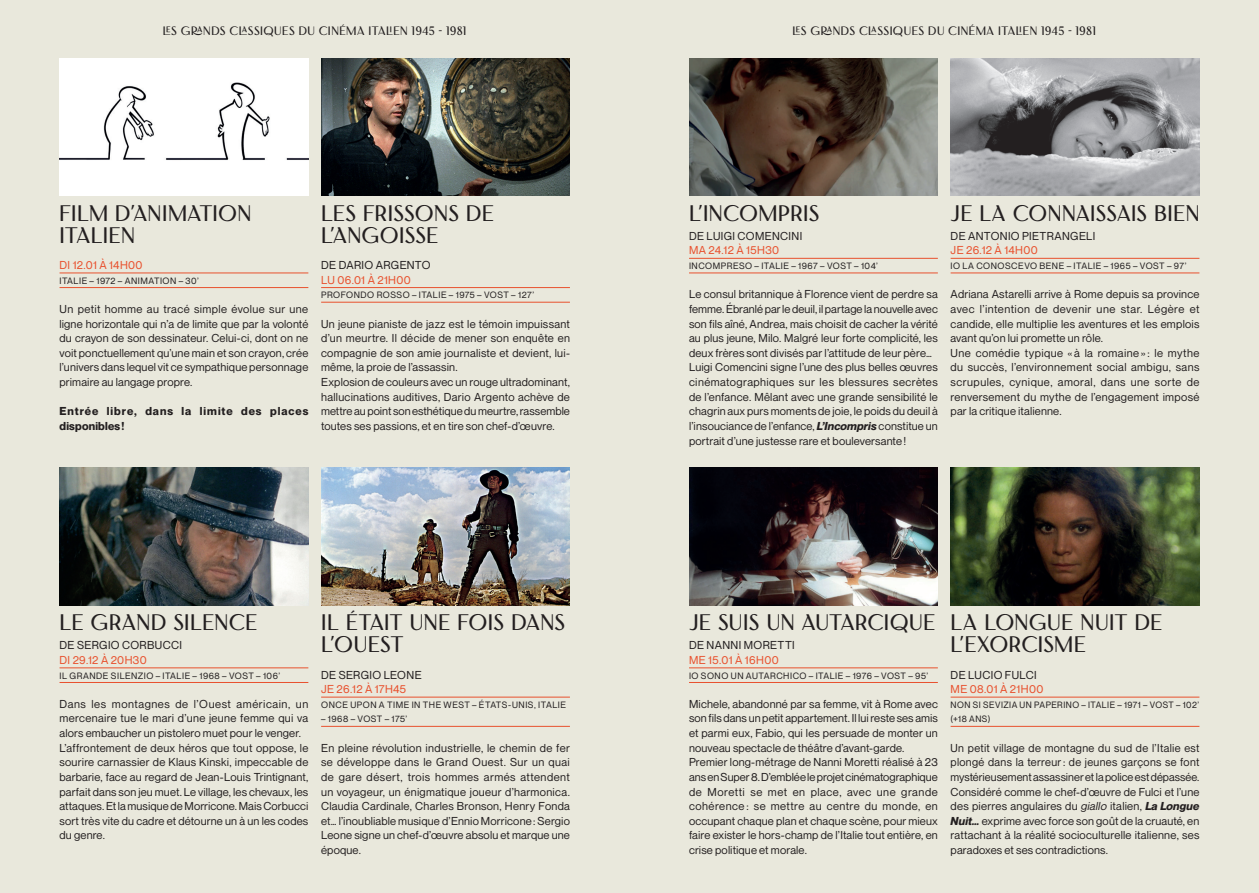
<style>
.page{position:relative;width:1259px;height:893px;background:#fff}
.page>*{position:absolute;margin:0;border:0;box-sizing:border-box;transform-origin:0 0}
.t1{font:22.5px/21.9px "Florensans";letter-spacing:.015em;color:#231f20}
.t2{font:12.15px "Florensans";letter-spacing:.035em;color:#231f20}
.t3{font:11.25px/14.7px "Neue Montreal";letter-spacing:.015em;color:#231f20}
.t4{font:11.25px "Neue Montreal";letter-spacing:.03em;color:#e8512e}
.t5{font:11.25px "Neue Montreal";letter-spacing:.035em;color:#231f20}
.t6{font:700 11.25px/14.7px "Neue Montreal";letter-spacing:.085em;color:#231f20}
.t7{font:9px/14.7px "Neue Montreal";letter-spacing:.055em;color:#231f20}
.s1{font-weight:700;font-style:italic}
.s2{font-style:italic}
</style>
<div class="page">
<div style="left:0;top:0;width:629px;height:893px;background:#e9e8dc"></div>
<div style="left:629px;top:0;width:630px;height:893px;background:#e9e8dc"></div>
<img style="left:689px;top:468px;width:249px;height:137px">
<img style="left:950px;top:58px;width:249px;height:138px">
<img style="left:689px;top:58px;width:249px;height:138px">
<img style="left:321px;top:468px;width:249px;height:137px">
<img style="left:60px;top:468px;width:248px;height:137px">
<img style="left:321px;top:58px;width:249px;height:138px">
<img style="left:60px;top:58px;width:248px;height:138px">
<img style="left:950px;top:468px;width:249px;height:137px">
<hr style="left:950px;top:697px;width:249px;height:1px;background:#e8512e">
<hr style="left:950px;top:726px;width:249px;height:1px;background:#e8512e">
<hr style="left:689px;top:668px;width:249px;height:1px;background:#e8512e">
<hr style="left:689px;top:682px;width:249px;height:1px;background:#e8512e">
<hr style="left:950px;top:258px;width:249px;height:1px;background:#e8512e">
<hr style="left:950px;top:273px;width:249px;height:1px;background:#e8512e">
<hr style="left:689px;top:258px;width:249px;height:1px;background:#e8512e">
<hr style="left:689px;top:273px;width:249px;height:1px;background:#e8512e">
<hr style="left:321px;top:697px;width:249px;height:1px;background:#e8512e">
<hr style="left:321px;top:726px;width:249px;height:1px;background:#e8512e">
<hr style="left:60px;top:668px;width:248px;height:1px;background:#e8512e">
<hr style="left:60px;top:682px;width:248px;height:1px;background:#e8512e">
<hr style="left:321px;top:287px;width:249px;height:1px;background:#e8512e">
<hr style="left:321px;top:302px;width:249px;height:1px;background:#e8512e">
<hr style="left:60px;top:273px;width:248px;height:1px;background:#e8512e">
<hr style="left:60px;top:287px;width:248px;height:1px;background:#e8512e">
<p class="t2" style="left:163px;top:24px;width:305px">LES GRANDS CLASSIQUES DU CINÉMA ITALIEN 1945 - 1981</p>
<p class="t2" style="left:792px;top:24px;width:305px">LES GRANDS CLASSIQUES DU CINÉMA ITALIEN 1945 - 1981</p>
<h1 class="t1" style="left:60px;top:202px;width:193px">FILM D’ANIMATION<br>ITALIEN</h1>
<p class="t4" style="left:60px;top:258px;width:85px">DI 12.01 À 14H00</p>
<p class="t7" style="left:60px;top:273px;width:141px">ITALIE – 1972 – ANIMATION – 30’</p>
<p class="t3" style="left:60px;top:302px;width:250px;text-align:justify">Un petit homme au tracé simple évolue sur une ligne horizontale qui n’a de limite que par la volonté du crayon de son dessinateur. Celui-ci, dont on ne voit ponctuellement qu’une main et son crayon, crée l’univers dans lequel vit ce sympathique personnage primaire au langage propre.</p>
<p class="t6" style="left:60px;top:404px;width:250px">Entrée libre, dans la limite des places disponibles!</p>
<h1 class="t1" style="left:321px;top:202px;width:174px">LES FRISSONS DE<br>L’ANGOISSE</h1>
<p class="t3" style="left:321px;top:258px;width:111px">DE DARIO ARGENTO</p>
<p class="t4" style="left:321px;top:273px;width:91px">LU 06.01 À 21H00</p>
<p class="t7" style="left:321px;top:288px;width:215px">PROFONDO ROSSO – ITALIE – 1975 – VOST – 127’</p>
<p class="t3" style="left:321px;top:316px;width:250px">Un jeune pianiste de jazz est le témoin impuissant d’un meurtre. Il décide de mener son enquête en compagnie de son amie journaliste et devient, lui&shy;même, la proie de l’assassin.<br>Explosion de couleurs avec un rouge ultradominant, hallucinations auditives, Dario Argento achève de mettre au point son esthétique du meurtre, rassemble toutes ses passions, et en tire son chef-d’œuvre.</p>
<h1 class="t1" style="left:60px;top:611px;width:199px">LE GRAND SILENCE</h1>
<p class="t5" style="left:60px;top:638px;width:124px">DE SERGIO CORBUCCI</p>
<p class="t4" style="left:60px;top:653px;width:89px">DI 29.12 À 20H30</p>
<p class="t7" style="left:60px;top:668px;width:222px">IL GRANDE SILENZIO – ITALIE – 1968 – VOST – 106’</p>
<p class="t3" style="left:60px;top:696px;width:250px">Dans les montagnes de l’Ouest américain, un mercenaire tue le mari d’une jeune femme qui va alors embaucher un pistolero muet pour le venger.<br>L’affrontement de deux héros que tout oppose, le sourire carnassier de Klaus Kinski, impeccable de barbarie, face au regard de Jean-Louis Trintignant, parfait dans son jeu muet. Le village, les chevaux, les attaques. Et la musique de Morricone. Mais Corbucci sort très vite du cadre et détourne un à un les codes du genre.</p>
<h1 class="t1" style="left:321px;top:611px;width:246px">IL ÉTAIT UNE FOIS DANS<br>L’OUEST</h1>
<p class="t5" style="left:321px;top:668px;width:102px">DE SERGIO LEONE</p>
<p class="t4" style="left:321px;top:682px;width:87px">JE 26.12 À 17H45</p>
<p class="t7" style="left:321px;top:697px;width:246px">ONCE UPON A TIME IN THE WEST – ÉTATS-UNIS, ITALIE</p>
<p class="t7" style="left:321px;top:712px;width:87px">– 1968 – VOST – 175’</p>
<p class="t3" style="left:321px;top:740px;width:250px;text-align:justify">En pleine révolution industrielle, le chemin de fer se développe dans le Grand Ouest. Sur un quai de gare désert, trois hommes armés attendent un voyageur, un énigmatique joueur d’harmonica.<br>Claudia Cardinale, Charles Bronson, Henry Fonda et… l’inoubliable musique d’Ennio Morricone: Sergio Leone signe un chef-d’œuvre absolu et marque une époque.</p>
<h1 class="t1" style="left:689px;top:202px;width:132px">L’INCOMPRIS</h1>
<p class="t5" style="left:689px;top:229px;width:115px">DE LUIGI COMENCINI</p>
<p class="t4" style="left:689px;top:244px;width:92px">MA 24.12 À 15H30</p>
<p class="t7" style="left:689px;top:258px;width:190px">INCOMPRESO – ITALIE – 1967 – VOST – 104’</p>
<p class="t3" style="left:689px;top:287px;width:250px">Le consul britannique à Florence vient de perdre sa femme. Ébranlé par le deuil, il partage la nouvelle avec son fils aîné, Andrea, mais choisit de cacher la vérité au plus jeune, Milo. Malgré leur forte complicité, les deux frères sont divisés par l’attitude de leur père… Luigi Comencini signe l’une des plus belles œuvres cinématographiques sur les blessures secrètes de l’enfance. Mêlant avec une grande sensibilité le chagrin aux purs moments de joie, le poids du deuil à l’insouciance de l’enfance, <span class="s1">L’Incompris</span> constitue un portrait d’une justesse rare et bouleversante!</p>
<h1 class="t1" style="left:950px;top:202px;width:250px">JE LA CONNAISSAIS BIEN</h1>
<p class="t3" style="left:950px;top:228px;width:146px">DE ANTONIO PIETRANGELI</p>
<p class="t4" style="left:950px;top:244px;width:89px">JE 26.12 À 14H00</p>
<p class="t7" style="left:950px;top:258px;width:237px">IO LA CONOSCEVO BENE – ITALIE – 1965 – VOST – 97’</p>
<p class="t3" style="left:950px;top:287px;width:250px">Adriana Astarelli arrive à Rome depuis sa province avec l’intention de devenir une star. Légère et candide, elle multiplie les aventures et les emplois avant qu’on lui promette un rôle.<br>Une comédie typique « à la romaine »: le mythe du succès, l’environnement social ambigu, sans scrupules, cynique, amoral, dans une sorte de renversement du mythe de l’engagement imposé par la critique italienne.</p>
<h1 class="t1" style="left:689px;top:611px;width:248px">JE SUIS UN AUTARCIQUE</h1>
<p class="t5" style="left:689px;top:638px;width:107px">DE NANNI MORETTI</p>
<p class="t4" style="left:689px;top:653px;width:91px">ME 15.01 À 16H00</p>
<p class="t7" style="left:689px;top:668px;width:241px">IO SONO UN AUTARCHICO – ITALIE – 1976 – VOST – 95’</p>
<p class="t3" style="left:689px;top:696px;width:250px">Michele, abandonné par sa femme, vit à Rome avec son fils dans un petit appartement. Il lui reste ses amis et parmi eux, Fabio, qui les persuade de monter un nouveau spectacle de théâtre d’avant-garde.<br>Premier long-métrage de Nanni Moretti réalisé à 23 ans en Super 8. D’emblée le projet cinématographique de Moretti se met en place, avec une grande cohérence : se mettre au centre du monde, en occupant chaque plan et chaque scène, pour mieux faire exister le hors-champ de l’Italie tout entière, en crise politique et morale.</p>
<h1 class="t1" style="left:950px;top:611px;width:213px">LA LONGUE NUIT DE<br>L’EXORCISME</h1>
<p class="t5" style="left:950px;top:668px;width:88px">DE LUCIO FULCI</p>
<p class="t4" style="left:950px;top:682px;width:94px">ME 08.01 À 21H00</p>
<p class="t7" style="left:950px;top:697px;width:250px">NON SI SEVIZIA UN PAPERINO – ITALIE – 1971 – VOST – 102’ (+18 ANS)</p>
<p class="t3" style="left:950px;top:740px;width:250px;text-align:justify">Un petit village de montagne du sud de l’Italie est plongé dans la terreur: de jeunes garçons se font mystérieusement assassiner et la police est dépassée.<br>Considéré comme le chef-d’œuvre de Fulci et l’une des pierres angulaires du <span class="s2">giallo</span> italien, <span class="s1">La Longue Nuit…</span> exprime avec force son goût de la cruauté, en rattachant à la réalité socioculturelle italienne, ses paradoxes et ses contradictions.</p>
</div>
